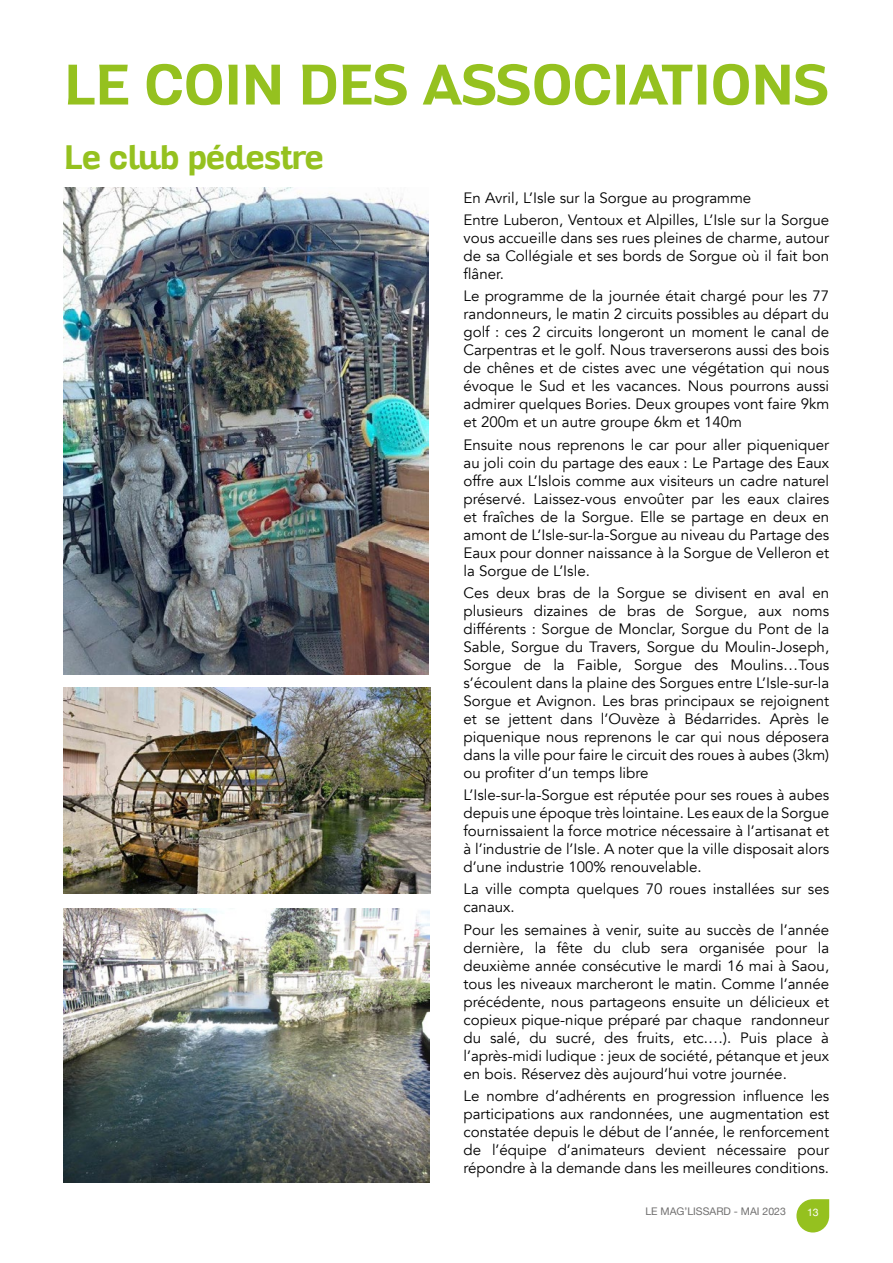
<style>
.page{position:relative;width:893px;height:1263px;background:#fff}
.page>*{position:absolute;margin:0;border:0;box-sizing:border-box;transform-origin:0 0}
.t1{font:700 55.5px "Altair";color:#95c11f}
.t2{font:700 33px "Altair";color:#95c11f}
.t3{font:15px/18px "Avenir";color:#000;text-align:justify}
.t4{font:10.5px "Helvetica Neue";color:#706f6f}
.t5{font:10.5px "Helvetica Neue";color:#fff}
</style>
<div class="page">
<img style="left:64px;top:188px;width:365px;height:486px">
<img style="left:64px;top:687px;width:367px;height:206px">
<img style="left:64px;top:908px;width:365px;height:274px">
<svg style="left:796px;top:1199px;width:33px;height:33px"></svg>
<h1 class="t1" style="left:64px;top:49px;width:767px">LE COIN DES ASSOCIATIONS</h1>
<h2 class="t2" style="left:64px;top:136px;width:261px">Le club pédestre</h2>
<p class="t3" style="left:463px;top:187px;width:367px;line-height:22.2px">En Avril, L’Isle sur la Sorgue au programme<br>Entre Luberon, Ventoux et Alpilles, L’Isle sur la Sorgue</p>
<p class="t3" style="left:463px;top:229px;width:367px">vous accueille dans ses rues pleines de charme, autour de sa Collégiale et ses bords de Sorgue où il fait bon flâner.</p>
<p class="t3" style="left:463px;top:287px;width:367px">Le programme de la journée était chargé pour les 77 randonneurs, le matin 2 circuits possibles au départ du golf : ces 2 circuits longeront un moment le canal de Carpentras et le golf. Nous traverserons aussi des bois de chênes et de cistes avec une végétation qui nous évoque le Sud et les vacances. Nous pourrons aussi admirer quelques Bories. Deux groupes vont faire 9km et 200m et un autre groupe 6km et 140m</p>
<p class="t3" style="left:463px;top:436px;width:367px">Ensuite nous reprenons le car pour aller piqueniquer au joli coin du partage des eaux : Le Partage des Eaux offre aux L’Islois comme aux visiteurs un cadre naturel préservé. Laissez-vous envoûter par les eaux claires et fraîches de la Sorgue. Elle se partage en deux en amont de L’Isle-sur-la-Sorgue au niveau du Partage des Eaux pour donner naissance à la Sorgue de Velleron et la Sorgue de L’Isle.</p>
<p class="t3" style="left:463px;top:584px;width:367px">Ces deux bras de la Sorgue se divisent en aval en plusieurs dizaines de bras de Sorgue, aux noms différents : Sorgue de Monclar, Sorgue du Pont de la Sable, Sorgue du Travers, Sorgue du Moulin-Joseph, Sorgue de la Faible, Sorgue des Moulins…Tous s’écoulent dans la plaine des Sorgues entre L’Isle-sur-la Sorgue et Avignon. Les bras principaux se rejoignent et se jettent dans l’Ouvèze à Bédarrides. Après le piquenique nous reprenons le car qui nous déposera dans la ville pour faire le circuit des roues à aubes (3km) ou profiter d’un temps libre</p>
<p class="t3" style="left:463px;top:786px;width:367px">L’Isle-sur-la-Sorgue est réputée pour ses roues à aubes depuis une époque très lointaine. Les eaux de la Sorgue fournissaient la force motrice nécessaire à l’artisanat et à l’industrie de l’Isle. A noter que la ville disposait alors d’une industrie 100% renouvelable.</p>
<p class="t3" style="left:463px;top:880px;width:367px">La ville compta quelques 70 roues installées sur ses canaux.</p>
<p class="t3" style="left:463px;top:921px;width:367px">Pour les semaines à venir, suite au succès de l’année dernière, la fête du club sera organisée pour la deuxième année consécutive le mardi 16 mai à Saou, tous les niveaux marcheront le matin. Comme l’année précédente, nous partageons ensuite un délicieux et copieux pique-nique préparé par chaque randonneur du salé, du sucré, des fruits, etc.…). Puis place à l’après-midi ludique : jeux de société, pétanque et jeux en bois. Réservez dès aujourd’hui votre journée.</p>
<p class="t3" style="left:463px;top:1087px;width:367px">Le nombre d’adhérents en progression influence les participations aux randonnées, une augmentation est constatée depuis le début de l’année, le renforcement de l’équipe d’animateurs devient nécessaire pour répondre à la demande dans les meilleures conditions.</p>
<p class="t4" style="left:645px;top:1204px;width:142px">LE MAG’LISSARD - MAI 2023</p>
<p class="t5" style="left:805px;top:1205px;width:15px">91 3</p>
</div>
